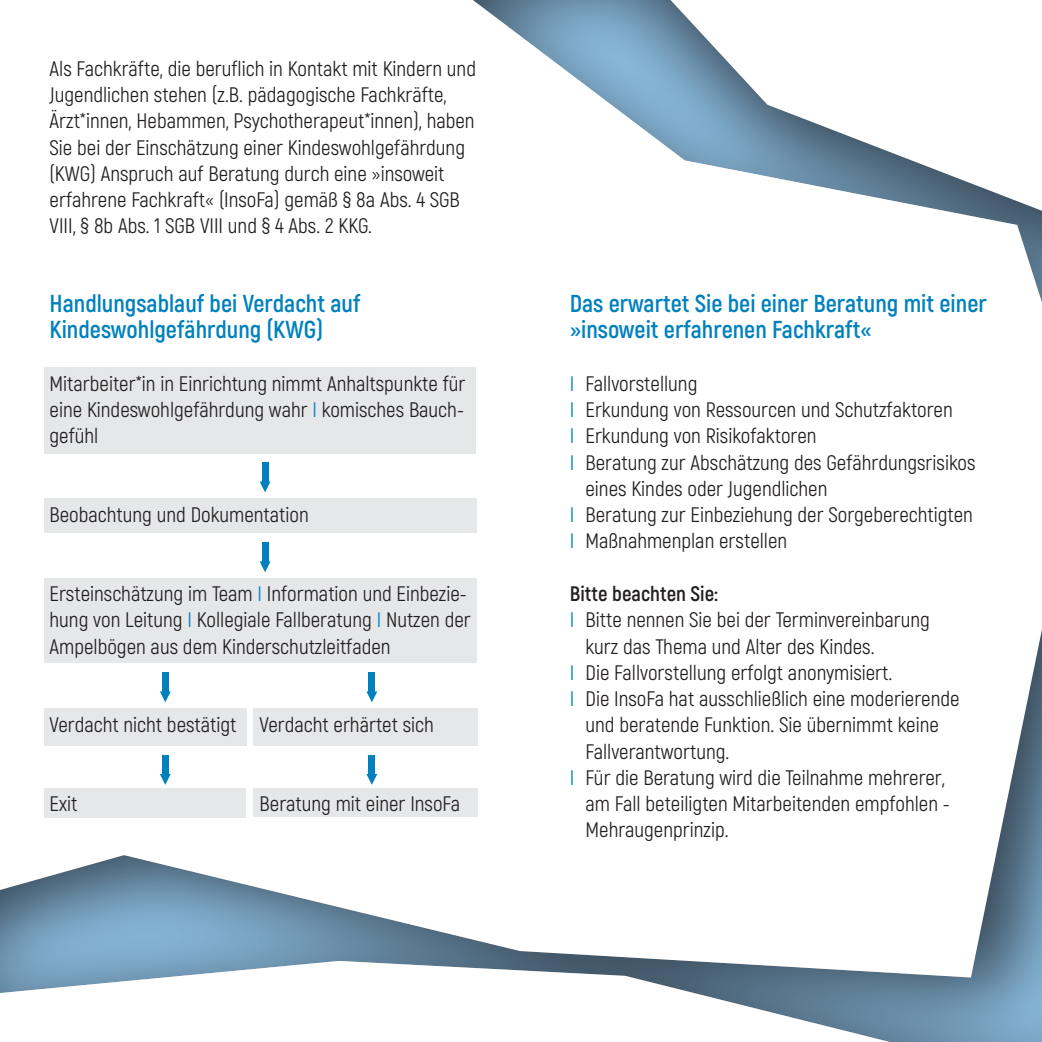
<style>
.page{position:relative;width:1042px;height:1042px;background:#fff}
.page>*{position:absolute;margin:0;border:0;box-sizing:border-box;transform-origin:0 0}
.t1{font:700 24.5px/26.2px "Akrobat";color:#0081be}
.t2{font:21px/26.2px "Akrobat";color:#231f20}
.t3{font:700 21px "Akrobat";color:#231f20}
.s1{color:#0081be}
</style>
<div class="page">
<svg style="left:370px;top:0;width:672px;height:454px"></svg>
<div style="left:28px;top:52px;width:461px;height:33px;background:#fff"></div>
<div style="left:0;top:80px;width:459px;height:32px;background:#fff"></div>
<div style="left:19px;top:105px;width:461px;height:32px;background:#fff"></div>
<div style="left:0;top:570px;width:1042px;height:472px;background:#231f20;opacity:.75"></div>
<div style="left:44px;top:367px;width:432px;height:86px;background:#e6e7e9"></div>
<div style="left:44px;top:498px;width:433px;height:35px;background:#e6e7e9"></div>
<div style="left:44px;top:709px;width:202px;height:37px;background:#e6e7e9"></div>
<div style="left:44px;top:788px;width:202px;height:29px;background:#e6e7e9"></div>
<div style="left:253px;top:709px;width:224px;height:37px;background:#e6e7e9"></div>
<div style="left:253px;top:788px;width:224px;height:29px;background:#e6e7e9"></div>
<div style="left:44px;top:578px;width:433px;height:84px;background:#e6e7e9"></div>
<div style="left:262px;top:463px;width:6px;height:19px;background:#0081be"></div>
<svg style="left:260px;top:481px;width:10px;height:11px"></svg>
<div style="left:262px;top:542px;width:6px;height:20px;background:#0081be"></div>
<svg style="left:260px;top:561px;width:10px;height:11px"></svg>
<div style="left:162px;top:672px;width:6px;height:20px;background:#0081be"></div>
<svg style="left:160px;top:691px;width:11px;height:11px"></svg>
<div style="left:369px;top:672px;width:6px;height:20px;background:#0081be"></div>
<svg style="left:366px;top:691px;width:11px;height:11px"></svg>
<div style="left:162px;top:755px;width:6px;height:19px;background:#0081be"></div>
<svg style="left:160px;top:774px;width:11px;height:11px"></svg>
<div style="left:369px;top:755px;width:6px;height:19px;background:#0081be"></div>
<svg style="left:366px;top:774px;width:11px;height:11px"></svg>
<p class="t2" style="left:50px;top:55px;width:428px">Als Fachkräfte, die beruflich in Kontakt mit Kindern und Jugendlichen stehen (z.B. pädagogische Fachkräfte, Ärzt*innen, Hebammen, Psychotherapeut*innen), haben Sie bei der Einschätzung einer Kindeswohlgefährdung (KWG) Anspruch auf Beratung durch eine »insoweit erfahrene Fachkraft« (InsoFa) gemäß § 8a Abs. 4 SGB VIII, § 8b Abs. 1 SGB VIII und § 4 Abs. 2 KKG.</p>
<p class="t1" style="left:50px;top:290px;width:312px">Handlungsablauf bei Verdacht auf<br>Kindeswohlgefährdung (KWG)</p>
<p class="t2" style="left:50px;top:370px;width:417px;text-align:justify">Mitarbeiter*in in Einrichtung nimmt Anhaltspunkte für eine Kindeswohlgefährdung wahr <span class="s1">I</span> komisches Bauch&shy;gefühl</p>
<p class="t2" style="left:50px;top:502px;width:261px">Beobachtung und Dokumentation</p>
<p class="t2" style="left:50px;top:580px;width:423px">Ersteinschätzung im Team <span class="s1">I</span> Information und Einbezie&shy;hung von Leitung <span class="s1">I</span> Kollegiale Fallberatung <span class="s1">I</span> Nutzen der<br>Ampelbögen aus dem Kinderschutzleitfaden</p>
<p class="t2" style="left:50px;top:712px;width:386px">Verdacht nicht bestätigt Verdacht erhärtet sich</p>
<p class="t2" style="left:50px;top:790px;width:29px">Exit</p>
<p class="t2" style="left:260px;top:790px;width:202px">Beratung mit einer InsoFa</p>
<p class="t1" style="left:570px;top:290px;width:418px">Das erwartet Sie bei einer Beratung mit einer »insoweit erfahrenen Fachkraft«</p>
<p class="t2" style="left:570px;top:370px;width:129px"><span class="s1">I</span> Fallvorstellung</p>
<p class="t2" style="left:570px;top:397px;width:384px"><span class="s1">I</span> Erkundung von Ressourcen und Schutzfaktoren</p>
<p class="t2" style="left:570px;top:423px;width:248px"><span class="s1">I</span> Erkundung von Risikofaktoren</p>
<p class="t2" style="left:570px;top:449px;width:407px"><span class="s1">I</span> Beratung zur Abschätzung des Gefährdungsrisikos</p>
<p class="t2" style="left:585px;top:475px;width:243px">eines Kindes oder Jugendlichen</p>
<p class="t2" style="left:570px;top:502px;width:405px"><span class="s1">I</span> Beratung zur Einbeziehung der Sorgeberechtigten</p>
<p class="t2" style="left:570px;top:528px;width:219px"><span class="s1">I</span> Maßnahmenplan erstellen</p>
<p class="t3" style="left:570px;top:580px;width:150px">Bitte beachten Sie:</p>
<p class="t2" style="left:570px;top:607px;width:362px"><span class="s1">I</span> Bitte nennen Sie bei der Terminvereinbarung</p>
<p class="t2" style="left:585px;top:633px;width:290px">kurz das Thema und Alter des Kindes.</p>
<p class="t2" style="left:570px;top:659px;width:324px"><span class="s1">I</span> Die Fallvorstellung erfolgt anonymisiert.</p>
<p class="t2" style="left:570px;top:685px;width:391px"><span class="s1">I</span> Die InsoFa hat ausschließlich eine moderierende</p>
<p class="t2" style="left:585px;top:712px;width:355px">und beratende Funktion. Sie übernimmt keine</p>
<p class="t2" style="left:585px;top:738px;width:145px">Fallverantwortung.</p>
<p class="t2" style="left:570px;top:764px;width:377px"><span class="s1">I</span> Für die Beratung wird die Teilnahme mehrerer,</p>
<p class="t2" style="left:585px;top:790px;width:366px">am Fall beteiligten Mitarbeitenden empfohlen -</p>
<p class="t2" style="left:585px;top:817px;width:144px">Mehraugenprinzip.</p>
</div>
